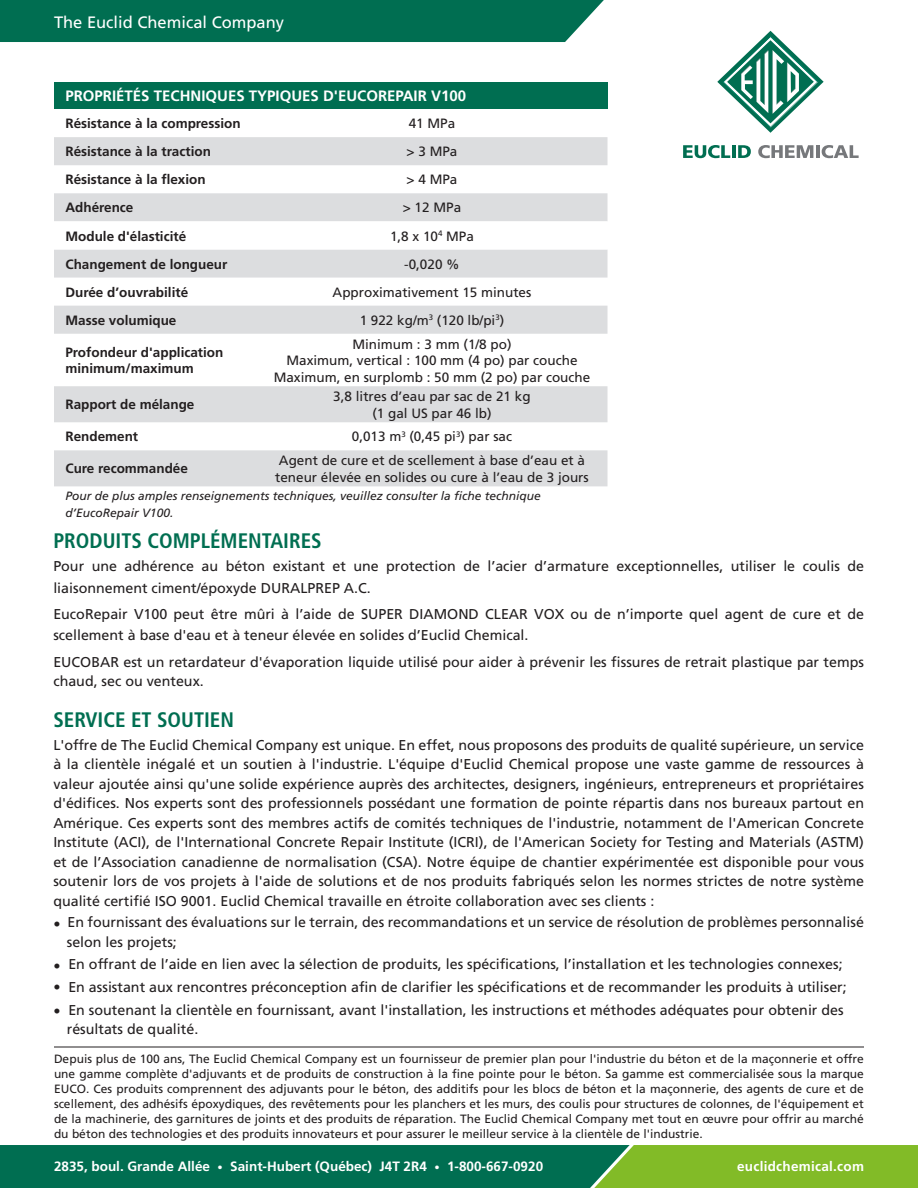
<style>
.page{position:relative;width:918px;height:1188px;background:#fff}
.page>*{position:absolute;margin:0;border:0;box-sizing:border-box;transform-origin:0 0}
.t1{font:700 condensed 21px "Frutiger LT Std";color:#006e51}
.t2{font:16.5px "Frutiger LT Std";color:#fff}
.t3{font:700 15px "Frutiger LT Std";color:#fff}
.t4{font:14.25px/19.5px "Frutiger LT Std";color:#231f20}
.t5{font:13.5px/16.5px "Frutiger LT Std";color:#231f20}
.t6{font:700 13.5px/16.5px "Frutiger LT Std";color:#231f20}
.t7{font:700 13.5px "Frutiger LT Std";color:#fff}
.t8{font:700 13.5px "Frutiger LT Std";letter-spacing:.02em;color:#fff}
.t9{font:12px/15px "Frutiger LT Std";color:#231f20;text-align:justify}
.t10{font:italic 12px/16.5px "Frutiger LT Std";color:#231f20}
.s1{font-size:10.5px}
</style>
<div class="page">
<div style="left:0;top:0;width:604px;height:42px;background:#006e51"></div>
<svg style="left:0;top:1145px;width:918px;height:43px;background:#2b8744"></svg>
<svg style="left:717px;top:31px;width:107px;height:102px"></svg>
<svg style="left:683px;top:145px;width:47px;height:13px"></svg>
<hr style="left:732px;top:145px;width:4px;height:13px;background:#006e51">
<svg style="left:738px;top:145px;width:13px;height:13px"></svg>
<svg style="left:758px;top:145px;width:55px;height:13px"></svg>
<hr style="left:816px;top:145px;width:4px;height:13px;background:#76787b">
<svg style="left:822px;top:145px;width:37px;height:13px"></svg>
<hr style="left:54px;top:1047px;width:810px;height:1px;background:#231f20">
<div style="left:54px;top:82px;width:554px;height:27px;background:#006e51"></div>
<svg style="left:54px;top:137px;width:554px;height:349px;fill:#dcdddf"></svg>
<svg style="left:54px;top:221px;width:554px;height:28px"></svg>
<p class="t2" style="left:54px;top:13px;width:232px">The Euclid Chemical Company</p>
<p class="t3" style="left:65px;top:87px;width:402px">PROPRIÉTÉS TECHNIQUES TYPIQUES D'EUCOREPAIR V100</p>
<p class="t6" style="left:65px;top:115px;width:177px">Résistance à la compression</p>
<p class="t5" style="left:409px;top:115px;width:48px">41 MPa</p>
<p class="t6" style="left:65px;top:143px;width:147px">Résistance à la traction</p>
<p class="t5" style="left:407px;top:143px;width:52px">&gt; 3 MPa</p>
<p class="t6" style="left:65px;top:171px;width:142px">Résistance à la flexion</p>
<p class="t5" style="left:407px;top:171px;width:52px">&gt; 4 MPa</p>
<p class="t6" style="left:65px;top:200px;width:70px">Adhérence</p>
<p class="t5" style="left:403px;top:200px;width:60px">&gt; 12 MPa</p>
<p class="t6" style="left:65px;top:228px;width:122px">Module d'élasticité</p>
<p class="t5" style="left:390px;top:228px;width:85px">1,8 x 10<sup>4</sup> MPa</p>
<p class="t6" style="left:65px;top:256px;width:164px">Changement de longueur</p>
<p class="t5" style="left:404px;top:256px;width:57px">-0,020 %</p>
<p class="t6" style="left:65px;top:284px;width:124px">Durée d’ouvrabilité</p>
<p class="t5" style="left:333px;top:284px;width:200px">Approximativement 15 minutes</p>
<p class="t6" style="left:65px;top:312px;width:113px">Masse volumique</p>
<p class="t5" style="left:360px;top:312px;width:146px">1 922 kg/m<sup>3</sup> (120 lb/pi<sup>3</sup>)</p>
<p class="t6" style="left:65px;top:344px;width:160px">Profondeur d'application minimum/maximum</p>
<p class="t5" style="left:352px;top:336px;width:161px">Minimum : 3 mm (1/8 po)</p>
<p class="t5" style="left:286px;top:352px;width:293px">Maximum, vertical : 100 mm (4 po) par couche</p>
<p class="t5" style="left:274px;top:369px;width:318px">Maximum, en surplomb : 50 mm (2 po) par couche</p>
<p class="t6" style="left:65px;top:396px;width:131px">Rapport de mélange</p>
<p class="t5" style="left:333px;top:388px;width:199px">3,8 litres d’eau par sac de 21 kg</p>
<p class="t5" style="left:372px;top:405px;width:121px">(1 gal US par 46 lb)</p>
<p class="t6" style="left:65px;top:429px;width:74px">Rendement</p>
<p class="t5" style="left:352px;top:429px;width:162px">0,013 m<sup>3</sup> (0,45 pi<sup>3</sup>) par sac</p>
<p class="t6" style="left:65px;top:461px;width:124px">Cure recommandée</p>
<p class="t5" style="left:275px;top:452px;width:315px">Agent de cure et de scellement à base d’eau et à teneur élevée en solides ou cure à l’eau de 3 jours</p>
<p class="t10" style="left:65px;top:488px;width:477px">Pour de plus amples renseignements techniques, veuillez consulter la fiche technique d’EucoRepair V100.</p>
<p class="t1" style="left:53px;top:529px;width:270px">PRODUITS COMPLÉMENTAIRES</p>
<p class="t4" style="left:53px;top:555px;width:812px;line-height:21.6px">Pour une adhérence au béton existant et une protection de l’acier d’armature exceptionnelles, utiliser le coulis de liaisonnement ciment/époxyde DURALPREP A.C.</p>
<p class="t4" style="left:53px;top:603px;width:812px;line-height:21.6px">EucoRepair V100 peut être mûri à l’aide de SUPER DIAMOND CLEAR VOX ou de n’importe quel agent de cure et de scellement à base d'eau et à teneur élevée en solides d’Euclid Chemical.</p>
<p class="t4" style="left:53px;top:652px;width:812px">EUCOBAR est un retardateur d'évaporation liquide utilisé pour aider à prévenir les fissures de retrait plastique par temps chaud, sec ou venteux.</p>
<p class="t1" style="left:53px;top:708px;width:182px">SERVICE ET SOUTIEN</p>
<p class="t4" style="left:53px;top:735px;width:812px;text-align:justify">L'offre de The Euclid Chemical Company est unique. En effet, nous proposons des produits de qualité supérieure, un service à la clientèle inégalé et un soutien à l'industrie. L'équipe d'Euclid Chemical propose une vaste gamme de ressources à valeur ajoutée ainsi qu'une solide expérience auprès des architectes, designers, ingénieurs, entrepreneurs et propriétaires d'édifices. Nos experts sont des professionnels possédant une formation de pointe répartis dans nos bureaux partout en Amérique. Ces experts sont des membres actifs de comités techniques de l'industrie, notamment de l'American Concrete Institute (ACI), de l'International Concrete Repair Institute (ICRI), de l'American Society for Testing and Materials (ASTM) et de l’Association canadienne de normalisation (CSA). Notre équipe de chantier expérimentée est disponible pour vous soutenir lors de vos projets à l'aide de solutions et de nos produits fabriqués selon les normes strictes de notre système qualité certifié ISO 9001. Euclid Chemical travaille en étroite collaboration avec ses clients :</p>
<p class="t4" style="left:67px;top:912px;width:799px;text-indent:-14px">• En fournissant des évaluations sur le terrain, des recommandations et un service de résolution de problèmes personnalisé selon les projets;</p>
<p class="t4" style="left:53px;top:955px;width:791px">• En offrant de l’aide en lien avec la sélection de produits, les spécifications, l’installation et les technologies connexes;</p>
<p class="t4" style="left:53px;top:977px;width:795px">• En assistant aux rencontres préconception afin de clarifier les spécifications et de recommander les produits à utiliser;</p>
<p class="t4" style="left:67px;top:1000px;width:778px;text-indent:-14px">• En soutenant la clientèle en fournissant, avant l'installation, les instructions et méthodes adéquates pour obtenir des résultats de qualité.</p>
<p class="t9" style="left:54px;top:1051px;width:812px">Depuis plus de 100 ans, The Euclid Chemical Company est un fournisseur de premier plan pour l'industrie du béton et de la maçonnerie et offre une gamme complète d'adjuvants et de produits de construction à la fine pointe pour le béton. Sa gamme est commercialisée sous la marque EUCO. Ces produits comprennent des adjuvants pour le béton, des additifs pour les blocs de béton et la maçonnerie, des agents de cure et de scellement, des adhésifs époxydiques, des revêtements pour les planchers et les murs, des coulis pour structures de colonnes, de l'équipement et de la machinerie, des garnitures de joints et des produits de réparation. The Euclid Chemical Company met tout en œuvre pour offrir au marché du béton des technologies et des produits innovateurs et pour assurer le meilleur service à la clientèle de l'industrie.</p>
<p class="t7" style="left:54px;top:1158px;width:491px">2835, boul. Grande Allée <span class="s1">•</span> Saint-Hubert (Québec) J4T 2R4 <span class="s1">•</span> 1-800-667-0920</p>
<p class="t8" style="left:737px;top:1158px;width:128px">euclidchemical.com</p>
</div>
